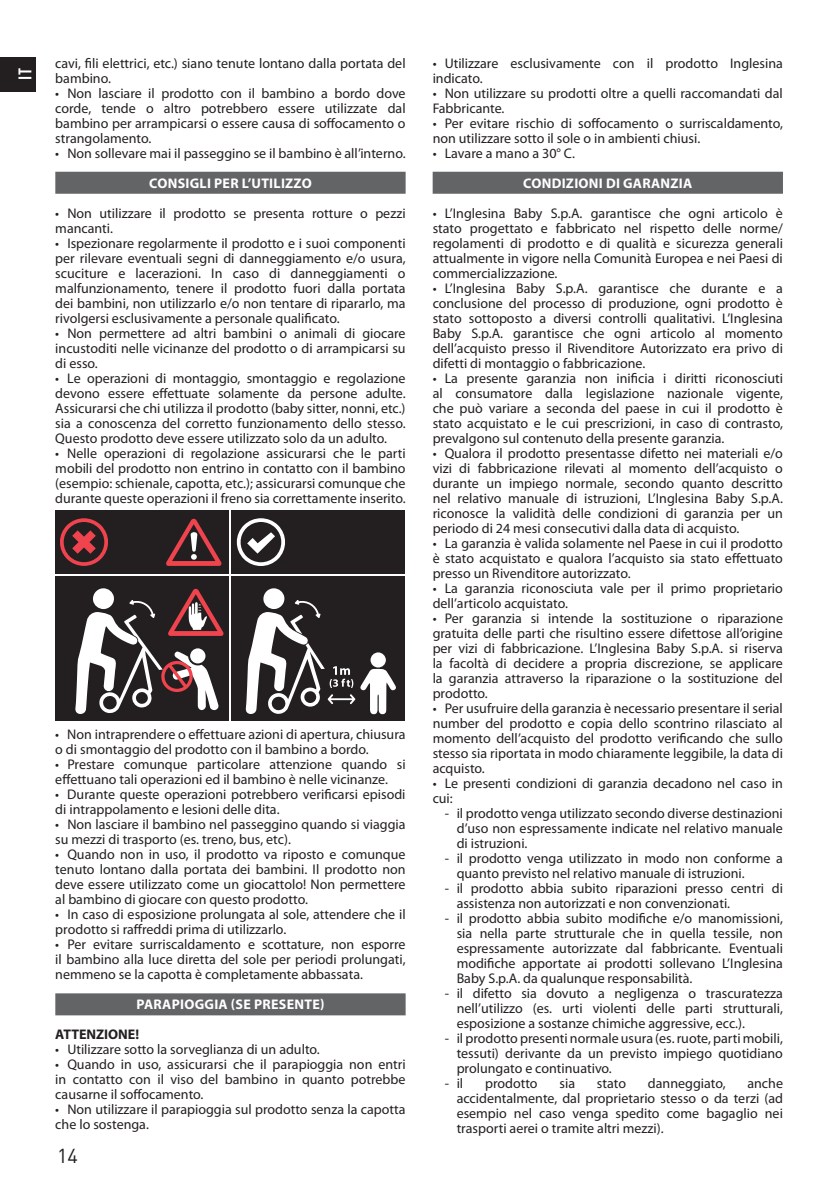
<style>
.page{position:relative;width:840px;height:1192px;background:#fff}
.page>*{position:absolute;margin:0;border:0;box-sizing:border-box;transform-origin:0 0}
.t1{font:20px "DIN Pro";color:#231f20}
.t2{font:700 condensed 18px "DIN Pro";color:#fff}
.t3{font:14px/15px "Myriad Pro";color:#231f20;text-align:justify}
.t4{font:700 14px "Myriad Pro";letter-spacing:.02em;color:#fff}
.t5{font:700 14px "Myriad Pro";color:#231f20}
</style>
<div class="page">
<div style="left:0;top:57px;width:36px;height:34px;background:#231f20"></div>
<div style="left:55px;top:172px;width:350px;height:22px;background:#636466"></div>
<div style="left:55px;top:993px;width:350px;height:22px;background:#636466"></div>
<div style="left:231px;top:510px;width:174px;height:63px;background:#231f20"></div>
<svg style="left:236px;top:518px;width:49px;height:48px"></svg>
<div style="left:55px;top:510px;width:174px;height:63px;background:#231f20"></div>
<svg style="left:60px;top:518px;width:48px;height:48px"></svg>
<svg style="left:166px;top:518px;width:56px;height:48px"></svg>
<div style="left:55px;top:576px;width:174px;height:144px;background:#231f20"></div>
<svg style="left:75px;top:588px;width:149px;height:126px"></svg>
<div style="left:231px;top:576px;width:174px;height:144px;background:#231f20"></div>
<svg style="left:245px;top:588px;width:151px;height:126px"></svg>
<div style="left:432px;top:172px;width:350px;height:22px;background:#636466"></div>
<p class="t2" style="left:15px;top:80px;width:13px;rotate:-90deg">IT</p>
<p class="t3" style="left:55px;top:56px;width:352px">cavi, fili elettrici, etc.) siano tenute lontano dalla portata del bambino.</p>
<p class="t3" style="left:55px;top:86px;width:352px">• Non lasciare il prodotto con il bambino a bordo dove corde, tende o altro potrebbero essere utilizzate dal bambino per arrampicarsi o essere causa di soffocamento o strangolamento.</p>
<p class="t3" style="left:55px;top:146px;width:351px">• Non sollevare mai il passeggino se il bambino è all’interno.</p>
<p class="t4" style="left:149px;top:177px;width:164px">CONSIGLI PER L’UTILIZZO</p>
<p class="t3" style="left:55px;top:206px;width:351px">• Non utilizzare il prodotto se presenta rotture o pezzi mancanti.</p>
<p class="t3" style="left:55px;top:236px;width:352px">• Ispezionare regolarmente il prodotto e i suoi componenti per rilevare eventuali segni di danneggiamento e/o usura, scuciture e lacerazioni. In caso di danneggiamenti o malfunzionamento, tenere il prodotto fuori dalla portata dei bambini, non utilizzarlo e/o non tentare di ripararlo, ma rivolgersi esclusivamente a personale qualificato.</p>
<p class="t3" style="left:55px;top:326px;width:352px">• Non permettere ad altri bambini o animali di giocare incustoditi nelle vicinanze del prodotto o di arrampicarsi su di esso.</p>
<p class="t3" style="left:55px;top:371px;width:352px">• Le operazioni di montaggio, smontaggio e regolazione devono essere effettuate solamente da persone adulte.<br>Assicurarsi che chi utilizza il prodotto (baby sitter, nonni, etc.) sia a conoscenza del corretto funzionamento dello stesso.<br>Questo prodotto deve essere utilizzato solo da un adulto.</p>
<p class="t3" style="left:55px;top:446px;width:352px">• Nelle operazioni di regolazione assicurarsi che le parti mobili del prodotto non entrino in contatto con il bambino (esempio: schienale, capotta, etc.); assicurarsi comunque che durante queste operazioni il freno sia correttamente inserito.</p>
<p class="t3" style="left:55px;top:727px;width:352px">• Non intraprendere o effettuare azioni di apertura, chiusura o di smontaggio del prodotto con il bambino a bordo.</p>
<p class="t3" style="left:55px;top:757px;width:351px">• Prestare comunque particolare attenzione quando si effettuano tali operazioni ed il bambino è nelle vicinanze.</p>
<p class="t3" style="left:55px;top:787px;width:351px">• Durante queste operazioni potrebbero verificarsi episodi di intrappolamento e lesioni delle dita.</p>
<p class="t3" style="left:55px;top:817px;width:351px">• Non lasciare il bambino nel passeggino quando si viaggia su mezzi di trasporto (es. treno, bus, etc).</p>
<p class="t3" style="left:55px;top:847px;width:352px">• Quando non in uso, il prodotto va riposto e comunque tenuto lontano dalla portata dei bambini. Il prodotto non deve essere utilizzato come un giocattolo! Non permettere al bambino di giocare con questo prodotto.</p>
<p class="t3" style="left:55px;top:907px;width:352px">• In caso di esposizione prolungata al sole, attendere che il prodotto si raffreddi prima di utilizzarlo.</p>
<p class="t3" style="left:55px;top:937px;width:352px">• Per evitare surriscaldamento e scottature, non esporre il bambino alla luce diretta del sole per periodi prolungati, nemmeno se la capotta è completamente abbassata.</p>
<p class="t4" style="left:136px;top:998px;width:189px">PARAPIOGGIA (SE PRESENTE)</p>
<p class="t5" style="left:55px;top:1028px;width:85px">ATTENZIONE!</p>
<p class="t3" style="left:55px;top:1042px;width:266px">• Utilizzare sotto la sorveglianza di un adulto.</p>
<p class="t3" style="left:55px;top:1057px;width:352px">• Quando in uso, assicurarsi che il parapioggia non entri in contatto con il viso del bambino in quanto potrebbe causarne il soffocamento.</p>
<p class="t3" style="left:55px;top:1102px;width:352px">• Non utilizzare il parapioggia sul prodotto senza la capotta che lo sostenga.</p>
<h1 class="t1" style="left:57px;top:1148px;width:22px">14</h1>
<p class="t3" style="left:432px;top:56px;width:351px">• Utilizzare esclusivamente con il prodotto Inglesina indicato.</p>
<p class="t3" style="left:432px;top:86px;width:351px">• Non utilizzare su prodotti oltre a quelli raccomandati dal<br>Fabbricante.</p>
<p class="t3" style="left:432px;top:116px;width:351px">• Per evitare rischio di soffocamento o surriscaldamento, non utilizzare sotto il sole o in ambienti chiusi.</p>
<p class="t3" style="left:432px;top:146px;width:144px">• Lavare a mano a 30° C.</p>
<p class="t4" style="left:523px;top:177px;width:171px">CONDIZIONI DI GARANZIA</p>
<p class="t3" style="left:432px;top:206px;width:352px">• L’Inglesina Baby S.p.A. garantisce che ogni articolo è stato progettato e fabbricato nel rispetto delle norme/ regolamenti di prodotto e di qualità e sicurezza generali attualmente in vigore nella Comunità Europea e nei Paesi di commercializzazione.</p>
<p class="t3" style="left:432px;top:281px;width:352px">• L’Inglesina Baby S.p.A. garantisce che durante e a conclusione del processo di produzione, ogni prodotto è stato sottoposto a diversi controlli qualitativi. L’Inglesina Baby S.p.A. garantisce che ogni articolo al momento dell’acquisto presso il Rivenditore Autorizzato era privo di difetti di montaggio o fabbricazione.</p>
<p class="t3" style="left:432px;top:371px;width:352px">• La presente garanzia non inificia i diritti riconosciuti al consumatore dalla legislazione nazionale vigente, che può variare a seconda del paese in cui il prodotto è stato acquistato e le cui prescrizioni, in caso di contrasto, prevalgono sul contenuto della presente garanzia.</p>
<p class="t3" style="left:432px;top:446px;width:352px">• Qualora il prodotto presentasse difetto nei materiali e/o vizi di fabbricazione rilevati al momento dell’acquisto o durante un impiego normale, secondo quanto descritto nel relativo manuale di istruzioni, L’Inglesina Baby S.p.A. riconosce la validità delle condizioni di garanzia per un periodo di 24 mesi consecutivi dalla data di acquisto.</p>
<p class="t3" style="left:432px;top:536px;width:352px">• La garanzia è valida solamente nel Paese in cui il prodotto è stato acquistato e qualora l’acquisto sia stato effettuato presso un Rivenditore autorizzato.</p>
<p class="t3" style="left:432px;top:581px;width:351px">• La garanzia riconosciuta vale per il primo proprietario dell’articolo acquistato.</p>
<p class="t3" style="left:432px;top:611px;width:352px">• Per garanzia si intende la sostituzione o riparazione gratuita delle parti che risultino essere difettose all’origine per vizi di fabbricazione. L’Inglesina Baby S.p.A. si riserva la facoltà di decidere a propria discrezione, se applicare la garanzia attraverso la riparazione o la sostituzione del prodotto.</p>
<p class="t3" style="left:432px;top:701px;width:352px">• Per usufruire della garanzia è necessario presentare il serial number del prodotto e copia dello scontrino rilasciato al momento dell’acquisto del prodotto verificando che sullo stesso sia riportata in modo chiaramente leggibile, la data di acquisto.</p>
<p class="t3" style="left:432px;top:776px;width:351px">• Le presenti condizioni di garanzia decadono nel caso in cui:</p>
<p class="t3" style="left:456px;top:806px;width:328px;text-indent:-12px">- il prodotto venga utilizzato secondo diverse destinazioni d’uso non espressamente indicate nel relativo manuale di istruzioni.</p>
<p class="t3" style="left:456px;top:851px;width:327px;text-indent:-12px">- il prodotto venga utilizzato in modo non conforme a quanto previsto nel relativo manuale di istruzioni.</p>
<p class="t3" style="left:456px;top:881px;width:328px;text-indent:-12px">- il prodotto abbia subito riparazioni presso centri di assistenza non autorizzati e non convenzionati.</p>
<p class="t3" style="left:456px;top:911px;width:328px;text-indent:-12px">- il prodotto abbia subito modifiche e/o manomissioni, sia nella parte strutturale che in quella tessile, non espressamente autorizzate dal fabbricante. Eventuali modifiche apportate ai prodotti sollevano L’Inglesina Baby S.p.A. da qualunque responsabilità.</p>
<p class="t3" style="left:456px;top:986px;width:328px;text-indent:-12px">- il difetto sia dovuto a negligenza o trascuratezza nell’utilizzo (es. urti violenti delle parti strutturali, esposizione a sostanze chimiche aggressive, ecc.).</p>
<p class="t3" style="left:456px;top:1031px;width:328px;text-indent:-12px">- il prodotto presenti normale usura (es. ruote, parti mobili, tessuti) derivante da un previsto impiego quotidiano prolungato e continuativo.</p>
<p class="t3" style="left:444px;top:1076px;width:20px">- il</p>
<p class="t3" style="left:485px;top:1076px;width:54px">prodotto</p>
<p class="t3" style="left:559px;top:1076px;width:17px">sia</p>
<p class="t3" style="left:596px;top:1076px;width:31px">stato</p>
<p class="t3" style="left:647px;top:1076px;width:79px">danneggiato,</p>
<p class="t3" style="left:456px;top:1076px;width:328px;text-indent:290px">anche accidentalmente, dal proprietario stesso o da terzi (ad esempio nel caso venga spedito come bagaglio nei trasporti aerei o tramite altri mezzi).</p>
</div>
